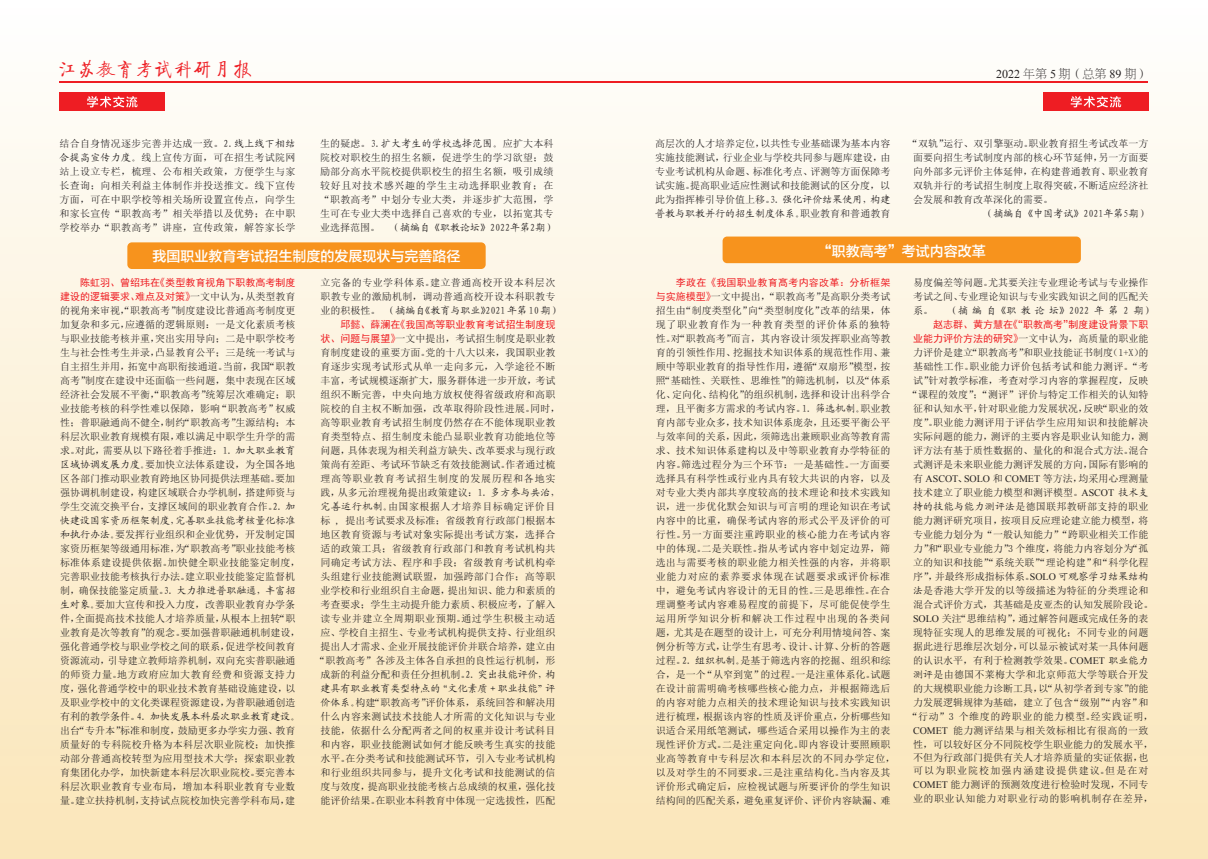
<style>
.page{position:relative;width:1208px;height:859px;background:#fff}
.page>*{position:absolute;margin:0;border:0;box-sizing:border-box;transform-origin:0 0}
.t1{font:19.4px "FZQTJW GB1 0";color:#ee1d23}
.t2{font:14px "FZLTZHK GBK1 0";color:#fff}
.t3{font:12px "FZBSJW GB1 0";color:#231f20}
.t4{font:10px/14px "Sim Sun";color:#231f20;text-align:justify}
.t5{font:10px/14px "Sim Sun";letter-spacing:.025em;color:#231f20}
.t6{font:10px/14px "Sim Sun";letter-spacing:.02em;color:#231f20;text-align:center}
.t7{font:10px/14px "Kai Ti GB2312";color:#231f20}
.t8{font:10px/14px "Sim Hei";color:#ee1d23;text-align:right}
.t9{font:10px/14px "Sim Sun";letter-spacing:.05em;color:#231f20}
.t10{font:10px/14px "Sim Sun";letter-spacing:.035em;color:#231f20}
.t11{font:10px "Times New Roman";color:#231f20}
.t12{font:10px "Sim Hei";letter-spacing:.03em;color:#ee1d23}
.t13{font:10px "Kai Ti GB2312";letter-spacing:.42em;color:#231f20}
.s1{font-family:"Times New Roman"}
.s2{font-family:"Kai Ti GB2312"}
.s3{font-family:"Sim Sun"}
.s4{font-family:"Sim Sun";color:#231f20}
.s5{font-family:"Sim Hei";color:#ee1d23}
.s6{font-family:"Kai Ti"}
</style>
<div class="page">
<div style="left:0;top:4px;width:1208px;height:855px;background:linear-gradient(to bottom,#fefefc,#fae6b8)"></div>
<hr style="left:60px;top:82px;width:1088px;height:1px;background:#ee1d23">
<div style="left:60px;top:93px;width:105px;height:18px;background:#ee1d23"></div>
<svg style="left:87px;top:96px;width:50px;height:11px"></svg>
<div style="left:1043px;top:93px;width:105px;height:18px;background:#ee1d23"></div>
<svg style="left:1070px;top:96px;width:51px;height:11px"></svg>
<div style="left:127px;top:242px;width:358px;height:27px;background:#f7931d;border-radius:5px"></div>
<div style="left:722px;top:237px;width:359px;height:26px;background:#f7931d;border-radius:5px"></div>
<hr style="left:60px;top:0;width:493px;height:1px;background:#527898">
<hr style="left:655px;top:0;width:493px;height:1px;background:#527898">
<h1 class="t1" style="left:57px;top:59px;width:196px">江苏教育考试科研月报</h1>
<p class="t3" style="left:996px;top:67px;width:154px"><span class="s1">2022</span> 年第 <span class="s1">5</span> 期（总第 <span class="s1">89</span> 期）</p>
<p class="t4" style="left:60px;top:136px;width:237px">结合自身情况逐步完善并达成一致。<span class="s2">2.线上线下相结合提高宣传力度。</span>线上宣传方面，可在招生考试院网站上设立专栏，梳理、公布相关政策，方便学生与家长查询；向相关利益主体制作并投送推文。线下宣传方面，可在中职学校等相关场所设置宣传点，向学生和家长宣传“职教高考”相关举措以及优势；在中职学校举办“职教高考”讲座，宣传政策，解答家长学</p>
<p class="t7" style="left:320px;top:136px;width:235px"><span class="s3">生的疑虑。</span>3.扩大考生的学校选择范围。<span class="s3">应扩大本科</span></p>
<p class="t4" style="left:320px;top:150px;width:235px">院校对职校生的招生名额，促进学生的学习欲望；鼓励部分高水平院校提供职校生的招生名额，吸引成绩较好且对技术感兴趣的学生主动选择职业教育；在“职教高考”中划分专业大类，并逐步扩大范围，学生可在专业大类中选择自己喜欢的专业，以拓宽其专</p>
<p class="t7" style="left:320px;top:220px;width:236px"><span class="s3">业选择范围。</span> （摘编自《职教论坛》2022年第2期）</p>
<p class="t4" style="left:655px;top:136px;width:237px">高层次的人才培养定位，以共性专业基础课为基本内容实施技能测试，行业企业与学校共同参与题库建设，由专业考试机构从命题、标准化考点、评测等方面保障考试实施。提高职业适应性测试和技能测试的区分度，以</p>
<p class="t7" style="left:655px;top:192px;width:237px"><span class="s3">此为指挥棒引导价值上移。</span>3. 强化评价结果使用，构建普教与职教并行的招生制度体系。<span class="s3">职业教育和普通教育</span></p>
<p class="t4" style="left:913px;top:136px;width:237px;text-indent:-5px">“双轨”运行、双引擎驱动。职业教育招生考试改革一方面要向招生考试制度内部的核心环节延伸，另一方面要向外部多元评价主体延伸，在构建普通教育、职业教育双轨并行的考试招生制度上取得突破，不断适应经济社会发展和教育改革深化的需要。</p>
<p class="t7" style="left:983px;top:206px;width:166px">（摘编自《中国考试》2021年第5期）</p>
<h2 class="t2" style="left:152px;top:249px;width:309px">我国职业教育考试招生制度的发展现状与完善路径</h2>
<h2 class="t2" style="left:817px;top:244px;width:169px">“职教高考”考试内容改革</h2>
<p class="t8" style="left:60px;top:275px;width:237px">陈虹羽、曾绍玮在《类型教育视角下职教高考制度<br>建设的逻辑要求、难点及对策》<span class="s4">一文中认为，从类型教育</span></p>
<p class="t4" style="left:60px;top:303px;width:237px">的视角来审视，“职教高考”制度建设比普通高考制度更加复杂和多元，应遵循的逻辑原则：一是文化素质考核与职业技能考核并重，突出实用导向；二是中职学校考生与社会性考生并录，凸显教育公平；三是统一考试与自主招生并用，拓宽中高职衔接通道。当前，我国“职教高考”制度在建设中还面临一些问题，集中表现在区域经济社会发展不平衡，“职教高考”统筹层次难确定；职业技能考核的科学性难以保障，影响“职教高考”权威性；普职融通尚不健全，制约“职教高考”生源结构；本科层次职业教育规模有限，难以满足中职学生升学的需求。对此，需要从以下路径着手推进：<span class="s2">1. 加大职业教育区域协调发展力度。</span>要加快立法体系建设，为全国各地区各部门推动职业教育跨地区协同提供法理基础。要加强协调机制建设，构建区域联合办学机制，搭建师资与学生交流交换平台，支撑区域间的职业教育合作。<span class="s2">2. 加</span></p>
<p class="t7" style="left:60px;top:513px;width:237px">快建设国家资历框架制度，完善职业技能考核量化标准</p>
<p class="t4" style="left:60px;top:527px;width:242px;text-align:left"><span class="s2">和执行办法。</span>要发挥行业组织和企业优势，开发制定国家资历框架等级通用标准，为“职教高考”职业技能考核标准体系建设提供依据。加快健全职业技能鉴定制度，完善职业技能考核执行办法。建立职业技能鉴定监督机</p>
<p class="t7" style="left:60px;top:583px;width:237px"><span class="s3">制，确保技能鉴定质量。</span>3. 大力推进普职融通，丰富招</p>
<p class="t4" style="left:60px;top:597px;width:242px;text-align:left"><span class="s2">生对象。</span>要加大宣传和投入力度，改善职业教育办学条件，全面提高技术技能人才培养质量，从根本上扭转“职业教育是次等教育”的观念。要加强普职融通机制建设，强化普通学校与职业学校之间的联系，促进学校间教育资源流动，引导建立教师培养机制，双向充实普职融通的师资力量。地方政府应加大教育经费和资源支持力度，强化普通学校中的职业技术教育基础设施建设，以及职业学校中的文化类课程资源建设，为普职融通创造</p>
<p class="t7" style="left:60px;top:709px;width:242px"><span class="s3">有利的教学条件。</span>4. 加快发展本科层次职业教育建设。</p>
<p class="t4" style="left:60px;top:723px;width:237px">出台“专升本”标准和制度，鼓励更多办学实力强、教育质量好的专科院校升格为本科层次职业院校；加快推动部分普通高校转型为应用型技术大学；探索职业教育集团化办学，加快新建本科层次职业院校。要完善本科层次职业教育专业布局，增加本科职业教育专业数量。建立扶持机制，支持试点院校加快完善学科布局，建</p>
<p class="t10" style="left:320px;top:275px;width:236px">立完备的专业学科体系。建立普通高校开设本科层次职教专业的激励机制，调动普通高校开设本科职教专</p>
<p class="t7" style="left:320px;top:303px;width:241px"><span class="s3">业的积极性。</span> （摘编自《教育与职业》2021 年第 10 期）</p>
<p class="t8" style="left:340px;top:317px;width:216px">邱懿、薛澜在《我国高等职业教育考试招生制度现</p>
<p class="t6" style="left:315px;top:331px;width:246px"><span class="s5">状、问题与展望》</span>一文中提出，考试招生制度是职业教育制度建设的重要方面。党的十八大以来，我国职业教育逐步实现考试形式从单一走向多元，入学途径不断丰富，考试规模逐渐扩大，服务群体进一步开放，考试组织不断完善，中央向地方放权使得省级政府和高职院校的自主权不断加强，改革取得阶段性进展。同时，高等职业教育考试招生制度仍然存在不能体现职业教育类型特点、招生制度未能凸显职业教育功能地位等问题，具体表现为相关利益方缺失、改革要求与现行政策尚有差距、考试环节缺乏有效技能测试。作者通过梳理高等职业教育考试招生制度的发展历程和各地实践，从多元治理视角提出政策建议：<span class="s2">1. 多方参与共治，完善运行机制。</span>由国家根据人才培养目标确定评价目标 , 提出考试要求及标准；省级教育行政部门根据本地区教育资源与考试对象实际提出考试方案，选择合适的政策工具；省级教育行政部门和教育考试机构共同确定考试方法、程序和手段；省级教育考试机构牵头组建行业技能测试联盟，加强跨部门合作；高等职业学校和行业组织自主命题，提出知识、能力和素质的考查要求；学生主动提升能力素质、积极应考，了解入读专业并建立全周期职业预期。通过学生积极主动适应、学校自主招生、专业考试机构提供支持、行业组织提出人才需求、企业开展技能评价并联合培养，建立由“职教高考”各涉及主体各自承担的良性运行机制，形成新的利益分配和责任分担机制。<span class="s2">2. 突出技能评价，构</span></p>
<p class="t7" style="left:320px;top:681px;width:236px">建具有职业教育类型特点的“文化素质 + 职业技能”评</p>
<p class="t4" style="left:320px;top:695px;width:236px"><span class="s2">价体系。</span>构建“职教高考”评价体系，系统回答和解决用什么内容来测试技术技能人才所需的文化知识与专业技能，依据什么分配两者之间的权重并设计考试科目和内容，职业技能测试如何才能反映考生真实的技能水平。在分类考试和技能测试环节，引入专业考试机构和行业组织共同参与，提升文化考试和技能测试的信度与效度，提高职业技能考核占总成绩的权重，强化技能评价结果。在职业本科教育中体现一定选拔性，匹配</p>
<p class="t12" style="left:676px;top:277px;width:216px">李政在《我国职业教育髙考内容改革：分析框架</p>
<p class="t5" style="left:656px;top:289px;width:241px"><span class="s5">与实施模型》</span>一文中提出，“职教高考”是高职分类考试招生由“制度类型化”向“类型制度化”改革的结果，体现了职业教育作为一种教育类型的评价体系的独特性。对“职教高考”而言，其内容设计须发挥职业高等教育的引领性作用、挖掘技术知识体系的规范性作用、兼顾中等职业教育的指导性作用，遵循“双扇形”模型，按照“基础性、关联性、思维性”的筛选机制，以及“体系化、定向化、结构化”的组织机制，选择和设计出科学合理，且平衡多方需求的考试内容。<span class="s2">1. 筛选机制。</span>职业教育内部专业众多，技术知识体系庞杂，且还要平衡公平与效率间的关系，因此，须筛选出兼顾职业高等教育需求、技术知识体系建构以及中等职业教育办学特征的内容。筛选过程分为三个环节：一是基础性。一方面要选择具有科学性或行业内具有较大共识的内容，以及对专业大类内部共享度较高的技术理论和技术实践知识，进一步优化默会知识与可言明的理论知识在考试内容中的比重，确保考试内容的形式公平及评价的可行性。另一方面要注重跨职业的核心能力在考试内容中的体现。二是关联性。指从考试内容中划定边界，筛选出与需要考核的职业能力相关性强的内容，并将职业能力对应的素养要求体现在试题要求或评价标准中，避免考试内容设计的无目的性。三是思维性。在合理调整考试内容难易程度的前提下，尽可能促使学生运用所学知识分析和解决工作过程中出现的各类问题，尤其是在题型的设计上，可充分利用情境问答、案例分析等方式，让学生有思考、设计、计算、分析的答题过程。<span class="s2">2. 组织机制。</span>是基于筛选内容的挖掘、组织和综合，是一个“从窄到宽”的过程。一是注重体系化。试题在设计前需明确考核哪些核心能力点，并根据筛选后的内容对能力点相关的技术理论知识与技术实践知识进行梳理，根据该内容的性质及评价重点，分析哪些知识适合采用纸笔测试，哪些适合采用以操作为主的表现性评价方式。二是注重定向化。即内容设计要照顾职业高等教育中专科层次和本科层次的不同办学定位，以及对学生的不同要求。三是注重结构化。当内容及其评价形式确定后，应检视试题与所要评价的学生知识结构间的匹配关系，避免重复评价、评价内容缺漏、难</p>
<p class="t4" style="left:913px;top:275px;width:237px">易度偏差等问题。尤其要关注专业理论考试与专业操作考试之间、专业理论知识与专业实践知识之间的匹配关系。</p>
<p class="t13" style="left:948px;top:305px;width:207px">（摘编自《职教论坛》2022 年第 2 期）</p>
<p class="t8" style="left:933px;top:317px;width:217px">赵志群、黄方慧在《“职教高考”制度建设背景下职</p>
<p class="t4" style="left:908px;top:331px;width:242px;text-align:center"><span class="s5">业能力评价方法的研究》</span>一文中认为，高质量的职业能力评价是建立“职教高考”和职业技能证书制度（1+X）的基础性工作。职业能力评价包括考试和能力测评。“考试”针对教学标准，考查对学习内容的掌握程度，反映“课程的效度”；“测评”评价与特定工作相关的认知特征和认知水平，针对职业能力发展状况，反映“职业的效度”。职业能力测评用于评估学生应用知识和技能解决实际问题的能力，测评的主要内容是职业认知能力，测评方法有基于质性数据的、量化的和混合式方法。混合式测评是未来职业能力测评发展的方向，国际有影响的</p>
<p class="t11" style="left:913px;top:472px;width:237px"><span class="s3">有</span> ASCOT<span class="s6">、</span>SOLO <span class="s3">和</span> COMET <span class="s3">等方法，均采用心理测量</span></p>
<p class="t4" style="left:908px;top:485px;width:247px;text-align:center">技术建立了职业能力模型和测评模型。<span class="s1">ASCOT</span> <span class="s2">技术支持的技能与能力测评法</span>是德国联邦教研部支持的职业能力测评研究项目，按项目反应理论建立能力模型，将专业能力划分为“一般认知能力”“跨职业相关工作能力”和“职业专业能力”3 个维度，将能力内容划分为“孤立的知识和技能”“系统关联”“理论构建”和“科学化程序”，并最终形成指标体系。<span class="s1">SOLO</span> <span class="s2">可观察学习结果结构法</span>是香港大学开发的以等级描述为特征的分类理论和混合式评价方式，其基础是皮亚杰的认知发展阶段论。<br><span class="s1">SOLO</span> 关注“思维结构”，通过解答问题或完成任务的表现特征实现人的思维发展的可视化；不同专业的问题据此进行思维层次划分，可以显示被试对某一具体问题的认识水平，有利于检测教学效果。<span class="s1">COMET</span> <span class="s2">职业能力测评</span>是由德国不莱梅大学和北京师范大学等联合开发的大规模职业能力诊断工具，以“从初学者到专家”的能力发展逻辑规律为基础，建立了包含“级别”“内容”和“行动”3 个维度的跨职业的能力模型。经实践证明，<br><span class="s1">COMET</span> 能力测评结果与相关效标相比有很高的一致性，可以较好区分不同院校学生职业能力的发展水平，</p>
<p class="t4" style="left:913px;top:751px;width:237px;line-height:13px">不但为行政部门提供有关人才培养质量的实证依据，也可以为职业院校加强内涵建设提供建议。但是在对</p>
<p class="t9" style="left:913px;top:777px;width:242px"><span class="s1">COMET</span> 能力测评的预测效度进行检验时发现，不同专业的职业认知能力对职业行动的影响机制存在差异，</p>
</div>
